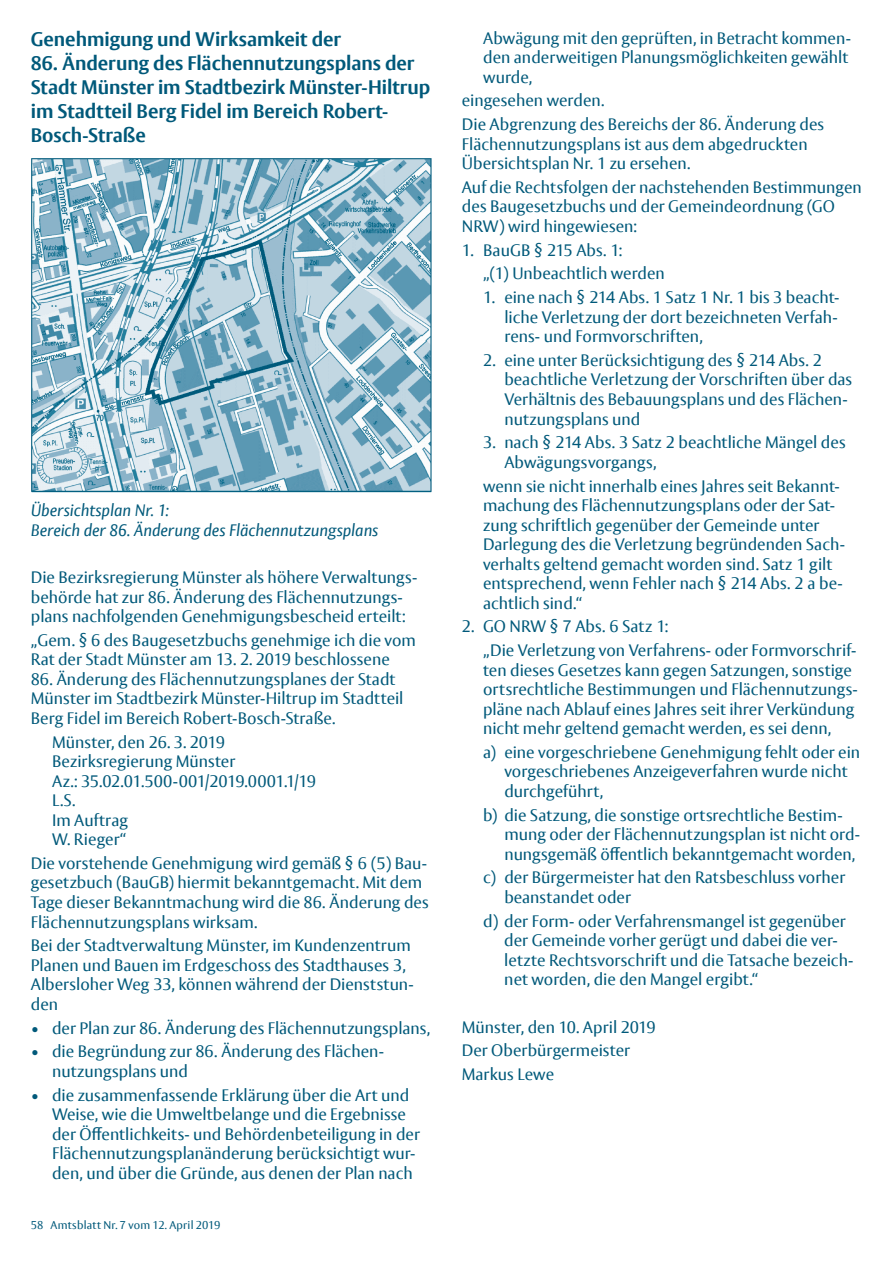
<style>
.page{position:relative;width:893px;height:1263px;background:#fff}
.page>*{position:absolute;margin:0;border:0;box-sizing:border-box;transform-origin:0 0}
.t1{font:700 19.5px/24px "Vesta Pro";letter-spacing:-.005em;color:#00597a}
.t2{font:16.5px/19.5px "Vesta Pro";color:#00597a}
.t3{font:italic 16.5px/19.5px "Vesta Pro";letter-spacing:-.005em;color:#00597a}
.t4{font:11.25px "Vesta Pro";letter-spacing:.015em;color:#00597a}
</style>
<div class="page">
<img style="left:31px;top:158px;width:400px;height:334px">
<h3 class="t1" style="left:31px;top:27px;width:312px">Genehmigung und Wirksamkeit der</h3>
<h3 class="t1" style="left:31px;top:51px;width:401px">86. Änderung des Flächennutzungsplans der Stadt Münster im Stadtbezirk Münster-Hiltrup im Stadtteil Berg Fidel im Bereich Robert-Bosch-Straße</h3>
<p class="t3" style="left:31px;top:500px;width:349px">Übersichtsplan Nr. 1:<br>Bereich der 86. Änderung des Flächennutzungsplans</p>
<p class="t2" style="left:31px;top:567px;width:388px">Die Bezirksregierung Münster als höhere Verwaltungs&shy;behörde hat zur 86. Änderung des Flächennutzungs&shy;plans nachfolgenden Genehmigungsbescheid erteilt:</p>
<p class="t2" style="left:31px;top:630px;width:387px">„Gem. § 6 des Baugesetzbuchs genehmige ich die vom<br>Rat der Stadt Münster am 13. 2. 2019 beschlossene</p>
<p class="t2" style="left:31px;top:669px;width:374px">86. Änderung des Flächennutzungsplanes der Stadt<br>Münster im Stadtbezirk Münster-Hiltrup im Stadtteil<br>Berg Fidel im Bereich Robert-Bosch-Straße.</p>
<p class="t2" style="left:52px;top:732px;width:265px">Münster, den 26. 3. 2019<br>Bezirksregierung Münster<br>Az.: 35.02.01.500-001/2019.0001.1/19<br>L.S.<br>Im Auftrag<br>W. Rieger“</p>
<p class="t2" style="left:31px;top:853px;width:399px">Die vorstehende Genehmigung wird gemäß § 6 (5) Bau&shy;gesetzbuch (BauGB) hiermit bekanntgemacht. Mit dem Tage dieser Bekanntmachung wird die 86. Änderung des Flächennutzungsplans wirksam.</p>
<p class="t2" style="left:31px;top:935px;width:385px">Bei der Stadtverwaltung Münster, im Kundenzentrum Planen und Bauen im Erdgeschoss des Stadthauses 3, Albersloher Weg 33, können während der Dienststun&shy;den</p>
<p class="t2" style="left:31px;top:1018px;width:401px">• der Plan zur 86. Änderung des Flächennutzungsplans,</p>
<p class="t2" style="left:52px;top:1041px;width:333px;text-indent:-21px">• die Begründung zur 86. Änderung des Flächen&shy;nutzungsplans und</p>
<p class="t2" style="left:52px;top:1085px;width:369px;text-indent:-21px">• die zusammenfassende Erklärung über die Art und Weise, wie die Umweltbelange und die Ergebnisse der Öffentlichkeits- und Behördenbeteiligung in der Flächennutzungsplanänderung berücksichtigt wur&shy;den, und über die Gründe, aus denen der Plan nach</p>
<p class="t4" style="left:31px;top:1218px;width:191px">58 Amtsblatt Nr. 7 vom 12. April 2019</p>
<p class="t2" style="left:483px;top:28px;width:369px">Abwägung mit den geprüften, in Betracht kommen-</p>
<p class="t2" style="left:483px;top:47px;width:367px">den anderweitigen Planungsmöglichkeiten gewählt wurde,</p>
<p class="t2" style="left:462px;top:91px;width:144px">eingesehen werden.</p>
<p class="t2" style="left:462px;top:114px;width:364px">Die Abgrenzung des Bereichs der 86. Änderung des<br>Flächennutzungsplans ist aus dem abgedruckten<br>Übersichtsplan Nr. 1 zu ersehen.</p>
<p class="t2" style="left:462px;top:177px;width:401px">Auf die Rechtsfolgen der nachstehenden Bestimmungen des Baugesetzbuchs und der Gemeindeordnung (GO<br>NRW) wird hingewiesen:</p>
<p class="t2" style="left:462px;top:240px;width:162px">1. BauGB § 215 Abs. 1:</p>
<p class="t2" style="left:483px;top:264px;width:183px">„(1) Unbeachtlich werden</p>
<p class="t2" style="left:483px;top:287px;width:358px;text-align:right">1. eine nach § 214 Abs. 1 Satz 1 Nr. 1 bis 3 beacht&shy;liche Verletzung der dort bezeichneten Verfah-</p>
<p class="t2" style="left:504px;top:326px;width:200px">rens- und Formvorschriften,</p>
<p class="t2" style="left:504px;top:350px;width:349px;text-indent:-21px">2. eine unter Berücksichtigung des § 214 Abs. 2 beachtliche Verletzung der Vorschriften über das</p>
<p class="t2" style="left:504px;top:409px;width:137px">nutzungsplans und</p>
<p class="t2" style="left:504px;top:432px;width:343px;text-indent:-21px">3. nach § 214 Abs. 3 Satz 2 beachtliche Mängel des<br>Abwägungsvorgangs,</p>
<p class="t2" style="left:504px;top:389px;width:345px">Verhältnis des Bebauungsplans und des Flächen-</p>
<p class="t2" style="left:483px;top:476px;width:358px">wenn sie nicht innerhalb eines Jahres seit Bekannt&shy;machung des Flächennutzungsplans oder der Sat-</p>
<p class="t2" style="left:483px;top:534px;width:363px">Darlegung des die Verletzung begründenden Sach-</p>
<p class="t2" style="left:483px;top:573px;width:361px">entsprechend, wenn Fehler nach § 214 Abs. 2 a be-</p>
<p class="t2" style="left:483px;top:515px;width:338px">zung schriftlich gegenüber der Gemeinde unter</p>
<p class="t2" style="left:483px;top:554px;width:351px">verhalts geltend gemacht worden sind. Satz 1 gilt</p>
<p class="t2" style="left:483px;top:593px;width:101px">achtlich sind.“</p>
<p class="t2" style="left:462px;top:616px;width:208px">2. GO NRW § 7 Abs. 6 Satz 1:</p>
<p class="t2" style="left:483px;top:660px;width:370px">ten dieses Gesetzes kann gegen Satzungen, sonstige</p>
<p class="t2" style="left:483px;top:699px;width:373px">pläne nach Ablauf eines Jahres seit ihrer Verkündung nicht mehr geltend gemacht werden, es sei denn,</p>
<p class="t2" style="left:504px;top:742px;width:357px;text-indent:-21px">a) eine vorgeschriebene Genehmigung fehlt oder ein vorgeschriebenes Anzeigeverfahren wurde nicht durchgeführt,</p>
<p class="t2" style="left:483px;top:640px;width:375px">„Die Verletzung von Verfahrens- oder Formvorschrif-</p>
<p class="t2" style="left:483px;top:679px;width:376px">ortsrechtliche Bestimmungen und Flächennutzungs-</p>
<p class="t2" style="left:504px;top:805px;width:357px;text-indent:-21px">b) die Satzung, die sonstige ortsrechtliche Bestim&shy;mung oder der Flächennutzungsplan ist nicht ord-</p>
<p class="t2" style="left:504px;top:844px;width:353px">nungsgemäß öffentlich bekanntgemacht worden,</p>
<p class="t2" style="left:504px;top:868px;width:342px;text-indent:-21px">c) der Bürgermeister hat den Ratsbeschluss vorher beanstandet oder</p>
<p class="t2" style="left:504px;top:911px;width:343px;text-indent:-21px">d) der Form- oder Verfahrensmangel ist gegenüber der Gemeinde vorher gerügt und dabei die ver-</p>
<p class="t2" style="left:504px;top:969px;width:256px">net worden, die den Mangel ergibt.“</p>
<p class="t2" style="left:462px;top:1017px;width:195px">Münster, den 10. April 2019</p>
<p class="t2" style="left:462px;top:1041px;width:170px">Der Oberbürgermeister</p>
<p class="t2" style="left:462px;top:1064px;width:94px">Markus Lewe</p>
<p class="t2" style="left:504px;top:950px;width:351px">letzte Rechtsvorschrift und die Tatsache bezeich-</p>
</div>
